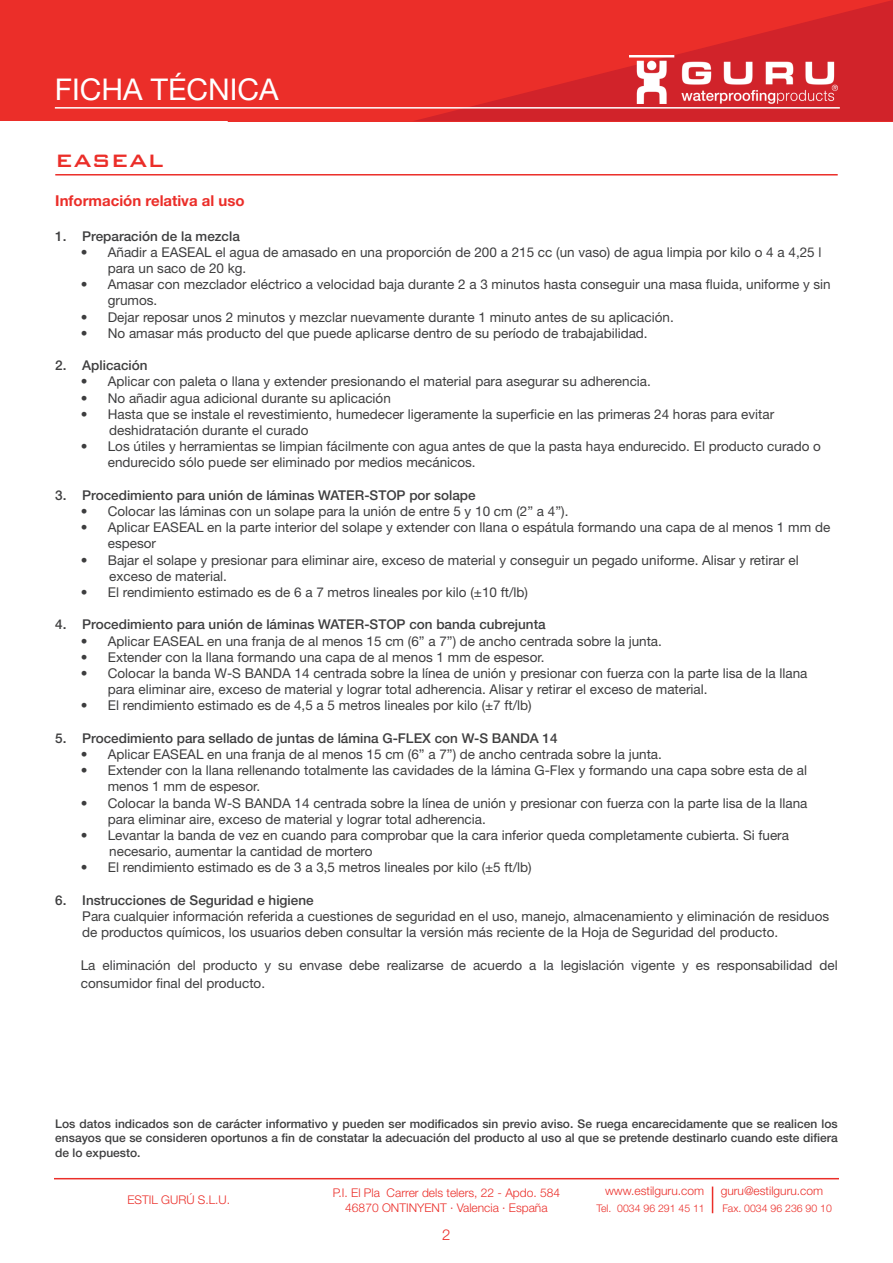
<style>
.page{position:relative;width:893px;height:1263px;background:#fff}
.page>*{position:absolute;margin:0;border:0;box-sizing:border-box;transform-origin:0 0}
.t1{font:30px "Helvetica Neue LT Std";color:#fff}
.t2{font:500 24px "Bank Gothic BT";color:#eb2e29}
.t3{font:700 15px "Helvetica Neue LT Std";color:#eb2e29}
.t4{font:300 15px "Helvetica Neue LT Std";color:#eb2e29}
.t5{font:13.5px/16.2px "Helvetica Neue LT Std";color:#3e3e3f}
.t6{font:500 13.5px "Helvetica Neue LT Std";color:#3e3e3f}
.t7{font:500 12px/14.4px "Helvetica Neue LT Std";color:#3e3e3f;text-align:justify}
.t8{font:300 12px/15px "Helvetica Neue LT Std";color:#eb2e29;text-align:center}
.t9{font:300 10.5px "Helvetica Neue LT Std";color:#eb2e29}
</style>
<div class="page">
<div style="left:0;top:0;width:893px;height:121px;background:#eb2e29"></div>
<hr style="left:54px;top:1178px;width:785px;height:1px;background:#eb2e29">
<svg style="left:712px;top:1186px;width:1px;height:27px"></svg>
<svg style="left:415px;top:0;width:478px;height:121px"></svg>
<img style="left:630px;top:55px;width:208px;height:49px">
<hr style="left:55px;top:174px;width:783px;height:2px;background:#eb2e29">
<hr style="left:55px;top:107px;width:785px;height:2px;background:#fff">
<h1 class="t1" style="left:55px;top:72px;width:225px">FICHA TÉCNICA</h1>
<h2 class="t2" style="left:55px;top:148px;width:110px">EASEAL</h2>
<p class="t3" style="left:55px;top:192px;width:191px">Información relativa al uso</p>
<p class="t6" style="left:55px;top:228px;width:186px">1. Preparación de la mezcla</p>
<p class="t5" style="left:108px;top:244px;width:715px;text-indent:-27px">• Añadir a EASEAL el agua de amasado en una proporción de 200 a 215 cc (un vaso) de agua limpia por kilo o 4 a 4,25 l para un saco de 20 kg.</p>
<p class="t5" style="left:108px;top:276px;width:724px;text-indent:-27px">• Amasar con mezclador eléctrico a velocidad baja durante 2 a 3 minutos hasta conseguir una masa fluida, uniforme y sin grumos.</p>
<p class="t5" style="left:81px;top:308px;width:594px">• Dejar reposar unos 2 minutos y mezclar nuevamente durante 1 minuto antes de su aplicación.</p>
<p class="t5" style="left:81px;top:325px;width:568px">• No amasar más producto del que puede aplicarse dentro de su período de trabajabilidad.</p>
<p class="t6" style="left:55px;top:357px;width:94px">2. Aplicación</p>
<p class="t5" style="left:81px;top:373px;width:572px">• Aplicar con paleta o llana y extender presionando el material para asegurar su adherencia.</p>
<p class="t5" style="left:81px;top:389px;width:312px">• No añadir agua adicional durante su aplicación</p>
<p class="t5" style="left:109px;top:406px;width:666px;text-indent:-28px">• Hasta que se instale el revestimiento, humedecer ligeramente la superficie en las primeras 24 horas para evitar deshidratación durante el curado</p>
<p class="t5" style="left:108px;top:438px;width:715px;text-indent:-27px">• Los útiles y herramientas se limpian fácilmente con agua antes de que la pasta haya endurecido. El producto curado o endurecido sólo puede ser eliminado por medios mecánicos.</p>
<p class="t6" style="left:55px;top:487px;width:422px">3. Procedimiento para unión de láminas WATER-STOP por solape</p>
<p class="t5" style="left:81px;top:503px;width:489px">• Colocar las láminas con un solape para la unión de entre 5 y 10 cm (2” a 4”).</p>
<p class="t5" style="left:108px;top:519px;width:724px;text-indent:-27px">• Aplicar EASEAL en la parte interior del solape y extender con llana o espátula formando una capa de al menos 1 mm de espesor</p>
<p class="t5" style="left:109px;top:551px;width:691px;text-indent:-28px">• Bajar el solape y presionar para eliminar aire, exceso de material y conseguir un pegado uniforme. Alisar y retirar el exceso de material.</p>
<p class="t5" style="left:81px;top:584px;width:449px">• El rendimiento estimado es de 6 a 7 metros lineales por kilo (±10 ft/lb)</p>
<p class="t6" style="left:55px;top:616px;width:492px">4. Procedimiento para unión de láminas WATER-STOP con banda cubrejunta</p>
<p class="t5" style="left:81px;top:632px;width:583px">• Aplicar EASEAL en una franja de al menos 15 cm (6” a 7”) de ancho centrada sobre la junta.</p>
<p class="t5" style="left:81px;top:649px;width:465px">• Extender con la llana formando una capa de al menos 1 mm de espesor.</p>
<p class="t5" style="left:108px;top:665px;width:701px;text-indent:-27px">• Colocar la banda W-S BANDA 14 centrada sobre la línea de unión y presionar con fuerza con la parte lisa de la llana para eliminar aire, exceso de material y lograr total adherencia. Alisar y retirar el exceso de material.</p>
<p class="t5" style="left:81px;top:697px;width:452px">• El rendimiento estimado es de 4,5 a 5 metros lineales por kilo (±7 ft/lb)</p>
<p class="t6" style="left:55px;top:730px;width:504px">5. Procedimiento para sellado de juntas de lámina G-FLEX con W-S BANDA 14</p>
<p class="t5" style="left:81px;top:746px;width:583px">• Aplicar EASEAL en una franja de al menos 15 cm (6” a 7”) de ancho centrada sobre la junta.</p>
<p class="t5" style="left:108px;top:762px;width:701px;text-indent:-27px">• Extender con la llana rellenando totalmente las cavidades de la lámina G-Flex y formando una capa sobre esta de al menos 1 mm de espesor.</p>
<p class="t5" style="left:108px;top:794px;width:701px;text-indent:-27px">• Colocar la banda W-S BANDA 14 centrada sobre la línea de unión y presionar con fuerza con la parte lisa de la llana para eliminar aire, exceso de material y lograr total adherencia.</p>
<p class="t5" style="left:109px;top:827px;width:681px;text-indent:-28px">• Levantar la banda de vez en cuando para comprobar que la cara inferior queda completamente cubierta. Si fuera necesario, aumentar la cantidad de mortero</p>
<p class="t5" style="left:81px;top:859px;width:452px">• El rendimiento estimado es de 3 a 3,5 metros lineales por kilo (±5 ft/lb)</p>
<p class="t6" style="left:55px;top:892px;width:260px">6. Instrucciones de Seguridad e higiene</p>
<p class="t5" style="left:82px;top:908px;width:748px">Para cualquier información referida a cuestiones de seguridad en el uso, manejo, almacenamiento y eliminación de residuos de productos químicos, los usuarios deben consultar la versión más reciente de la Hoja de Seguridad del producto.</p>
<p class="t5" style="left:81px;top:956px;width:758px;line-height:18px">La eliminación del producto y su envase debe realizarse de acuerdo a la legislación vigente y es responsabilidad del consumidor final del producto.</p>
<p class="t7" style="left:55px;top:1116px;width:784px">Los datos indicados son de carácter informativo y pueden ser modificados sin previo aviso. Se ruega encarecidamente que se realicen los ensayos que se consideren oportunos a fin de constatar la adecuación del producto al uso al que se pretende destinarlo cuando este difiera de lo expuesto.</p>
<p class="t8" style="left:127px;top:1192px;width:104px">ESTIL GURÚ S.L.U.</p>
<p class="t8" style="left:333px;top:1185px;width:229px">P.I. El Pla Carrer dels telers, 22 - Apdo. 584<br>46870 ONTINYENT · Valencia · España</p>
<p class="t8" style="left:605px;top:1183px;width:100px">www.estilguru.com</p>
<p class="t8" style="left:721px;top:1183px;width:104px">guru@estilguru.com</p>
<p class="t9" style="left:596px;top:1201px;width:110px">Tel. 0034 96 291 45 11</p>
<p class="t9" style="left:722px;top:1201px;width:111px">Fax. 0034 96 236 90 10</p>
<p class="t4" style="left:442px;top:1225px;width:10px">2</p>
</div>
